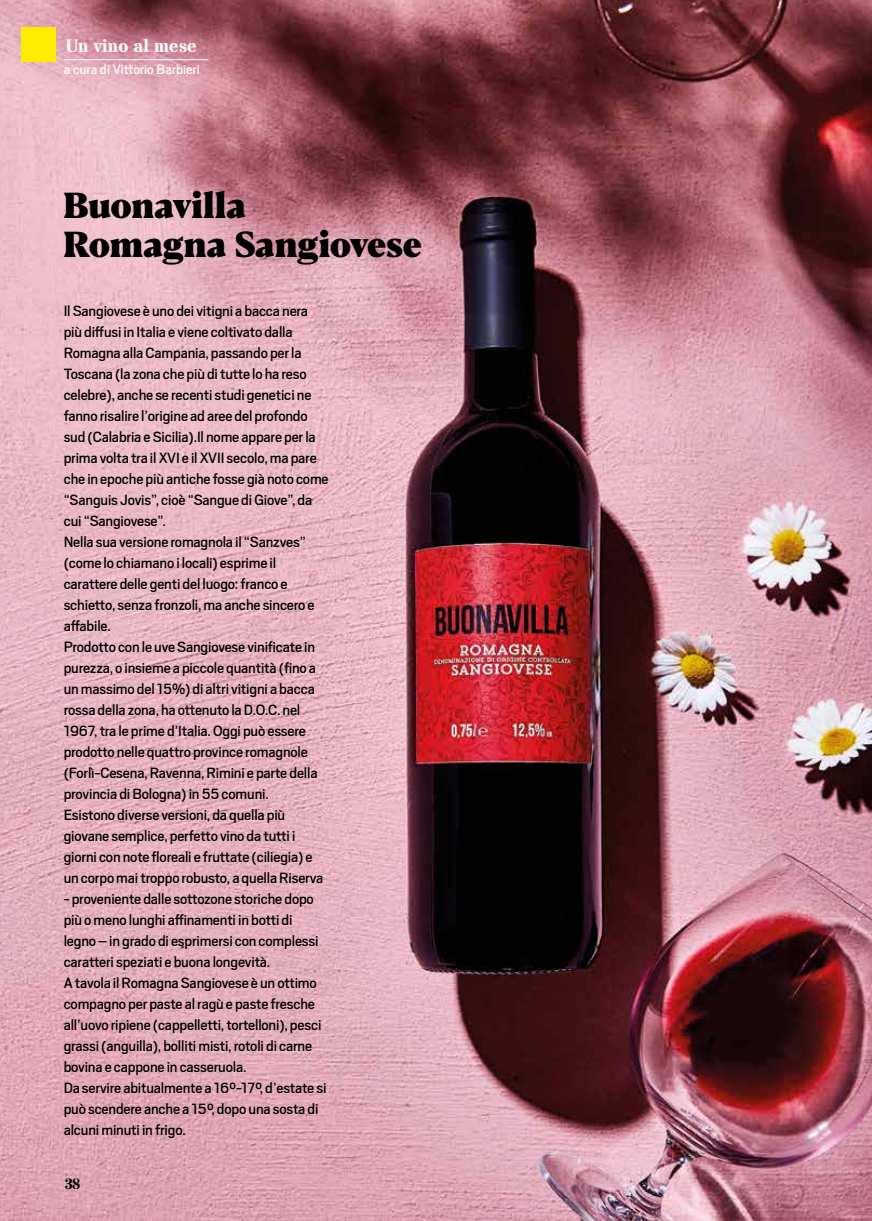
<style>
.page{position:relative;width:872px;height:1221px;background:#fff}
.page>*{position:absolute;margin:0;border:0;box-sizing:border-box;transform-origin:0 0}
.t1{font:800 36px/39px "Blacker Text";letter-spacing:-.02em;color:#000;scale:.96 1}
.t2{font:700 18px "Stardos Stencil";color:#fff}
.t3{font:16.5px/21px "Scout";letter-spacing:-.01em;color:#000}
.t4{font:15px "Scout";color:#fff}
.t5{font:700 15px "Stardos Stencil";color:#000}
</style>
<div class="page">
<img style="left:0;top:0;width:872px;height:1220px">
<div style="left:21px;top:28px;width:34px;height:34px;background:#ffed00"></div>
<hr style="left:64px;top:59px;width:144px;height:1px;background:#fff">
<p class="t2" style="left:66px;top:35px;width:132px">Un vino al mese</p>
<p class="t4" style="left:64px;top:59px;width:138px">a cura di Vittorio Barbieri</p>
<h1 class="t1" style="left:63px;top:188px;width:376px">Buonavilla<br>Romagna Sangiovese</h1>
<p class="t3" style="left:64px;top:299px;width:266px">Il Sangiovese è uno dei vitigni a bacca nera più diffusi in Italia e viene coltivato dalla Romagna alla Campania, passando per la Toscana (la zona che più di tutte lo ha reso celebre), anche se recenti studi genetici ne fanno risalire l’origine ad aree del profondo sud (Calabria e Sicilia).Il nome appare per la prima volta tra il XVI e il XVII secolo, ma pare che in epoche più antiche fosse già noto come “Sanguis Jovis”, cioè “Sangue di Giove”, da cui “Sangiovese”.<br>Nella sua versione romagnola il “Sanzves” (come lo chiamano i locali) esprime il carattere delle genti del luogo: franco e schietto, senza fronzoli, ma anche sincero e affabile.<br>Prodotto con le uve Sangiovese vinificate in purezza, o insieme a piccole quantità (fino a un massimo del 15%) di altri vitigni a bacca rossa della zona, ha ottenuto la D.O.C. nel 1967, tra le prime d’Italia. Oggi può essere prodotto nelle quattro province romagnole (Forlì-Cesena, Ravenna, Rimini e parte della provincia di Bologna) in 55 comuni.<br>Esistono diverse versioni, da quella più giovane semplice, perfetto vino da tutti i giorni con note floreali e fruttate (ciliegia) e un corpo mai troppo robusto, a quella Riserva</p>
<p class="t3" style="left:64px;top:887px;width:264px">- proveniente dalle sottozone storiche dopo più o meno lunghi affinamenti in botti di legno – in grado di esprimersi con complessi caratteri speziati e buona longevità.<br>A tavola il Romagna Sangiovese è un ottimo compagno per paste al ragù e paste fresche all’uovo ripiene (cappelletti, tortelloni), pesci grassi (anguilla), bolliti misti, rotoli di carne bovina e cappone in casseruola.<br>Da servire abitualmente a 16°-17°, d’estate si può scendere anche a 15°, dopo una sosta di alcuni minuti in frigo.</p>
<p class="t5" style="left:64px;top:1174px;width:18px">38</p>
</div>
